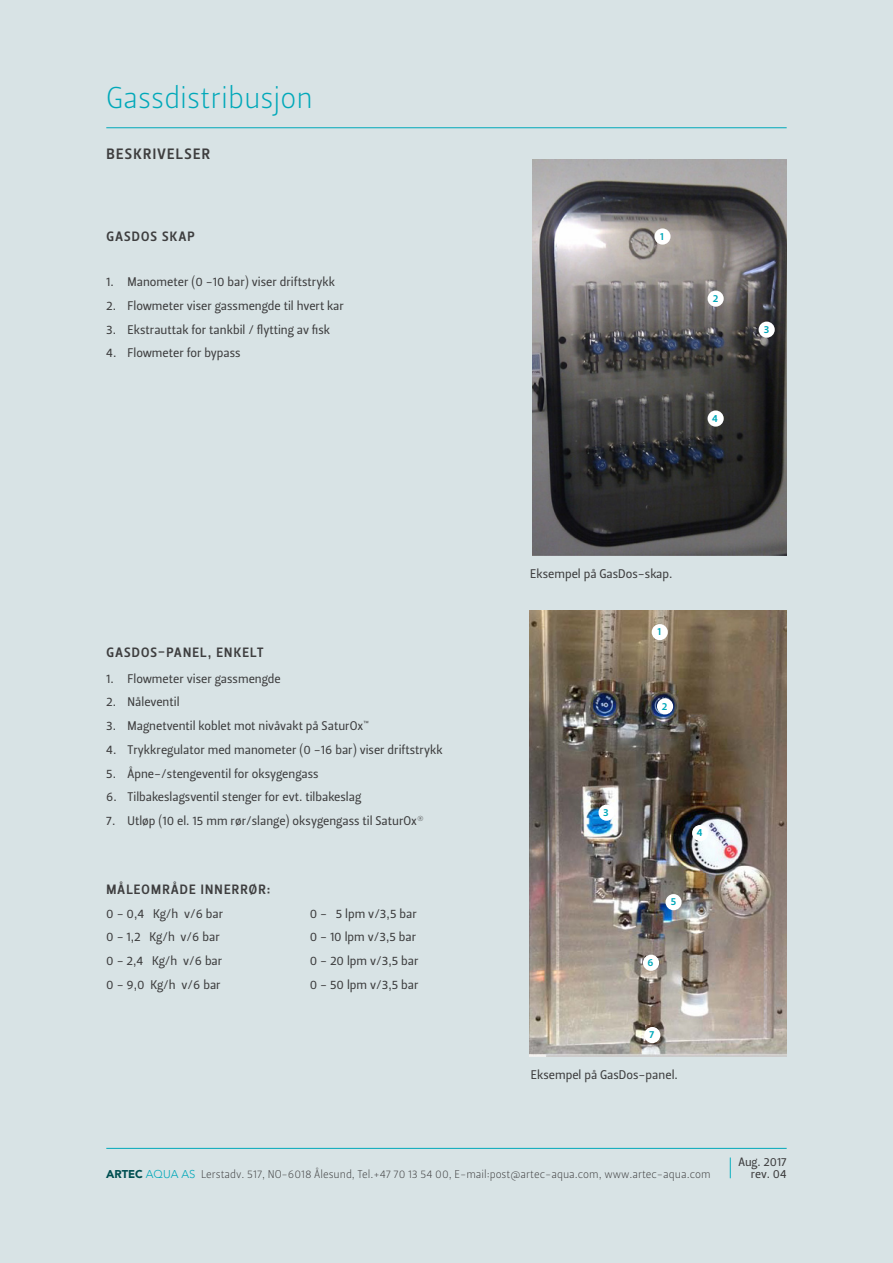
<style>
.page{position:relative;width:893px;height:1263px;background:#d8e3e5}
.page>*{position:absolute;margin:0;border:0;box-sizing:border-box;transform-origin:0 0}
.t1{font:30px "Leitura Sans Grot 1";color:#00a8b9}
.t2{font:15px "Leitura Sans Grot 3";letter-spacing:.09em;color:#3e3e3f}
.t3{font:13.5px "Leitura Sans Grot 3";letter-spacing:.09em;color:#3e3e3f}
.t4{font:12.6px/23.7px "Leitura Sans Grot 2";color:#3e3e3f}
.t5{font:12px/12px "Leitura Sans Grot 2";color:#3e3e3f;text-align:right}
.t6{font:11.25px "Leitura Sans Grot 1";color:#3e3e3f}
.t7{font:10.5px "Leitura Sans Grot 3";color:#00a8b9}
.s1{font-family:"Avenir";font-weight:900;color:#004f51}
.s2{font-family:"Avenir";font-weight:300;color:#00a8b9}
.s3{font-family:"Leitura Sans Grot 1";font-size:22.5px;color:#00adbe}
</style>
<div class="page">
<hr style="left:106px;top:1148px;width:681px;height:1px;background:#00a8b9">
<hr style="left:106px;top:127px;width:681px;height:1px;background:#00a8b9">
<img style="left:532px;top:159px;width:255px;height:397px">
<img style="left:530px;top:610px;width:257px;height:446px">
<div style="left:654px;top:228px;width:17px;height:17px;background:#fff;border-radius:50%"></div>
<div style="left:708px;top:291px;width:16px;height:16px;background:#fff;border-radius:50%"></div>
<div style="left:759px;top:322px;width:16px;height:16px;background:#fff;border-radius:50%"></div>
<div style="left:708px;top:410px;width:16px;height:17px;background:#fff;border-radius:50%"></div>
<div style="left:652px;top:624px;width:16px;height:16px;background:#fff;border-radius:50%"></div>
<div style="left:657px;top:698px;width:16px;height:16px;background:#fff;border-radius:50%"></div>
<div style="left:598px;top:804px;width:17px;height:17px;background:#fff;border-radius:50%"></div>
<div style="left:692px;top:825px;width:16px;height:16px;background:#fff;border-radius:50%"></div>
<div style="left:643px;top:955px;width:16px;height:16px;background:#fff;border-radius:50%"></div>
<div style="left:644px;top:1027px;width:16px;height:16px;background:#fff;border-radius:50%"></div>
<div style="left:665px;top:894px;width:17px;height:16px;background:#fff;border-radius:50%"></div>
<h1 class="t1" style="left:106px;top:80px;width:208px">Gassdistribusjon</h1>
<p class="t2" style="left:106px;top:145px;width:105px">BESKRIVELSER</p>
<p class="t3" style="left:106px;top:228px;width:90px">GASDOS SKAP</p>
<p class="t4" style="left:106px;top:270px;width:230px">1. Manometer (0 -10 bar) viser driftstrykk</p>
<p class="t4" style="left:106px;top:294px;width:239px">2. Flowmeter viser gassmengde til hvert kar</p>
<p class="t4" style="left:106px;top:317px;width:225px">3. Ekstrauttak for tankbil / flytting av fisk</p>
<p class="t4" style="left:106px;top:341px;width:136px">4. Flowmeter for bypass</p>
<p class="t7" style="left:660px;top:230px;width:5px">1</p>
<p class="t7" style="left:713px;top:292px;width:7px">2</p>
<p class="t7" style="left:712px;top:412px;width:7px">4</p>
<p class="t7" style="left:764px;top:323px;width:7px">3</p>
<p class="t3" style="left:106px;top:645px;width:158px">GASDOS-PANEL, ENKELT</p>
<p class="t4" style="left:106px;top:667px;width:176px">1. Flowmeter viser gassmengde</p>
<p class="t4" style="left:106px;top:690px;width:75px">2. Nåleventil</p>
<p class="t4" style="left:106px;top:714px;width:264px">3. Magnetventil koblet mot nivåvakt på SaturOx<sup>™</sup></p>
<p class="t4" style="left:106px;top:738px;width:338px">4. Trykkregulator med manometer (0 -16 bar) viser driftstrykk</p>
<p class="t4" style="left:106px;top:762px;width:214px">5. Åpne-/stengeventil for oksygengass</p>
<p class="t4" style="left:106px;top:785px;width:256px">6. Tilbakeslagsventil stenger for evt. tilbakeslag</p>
<p class="t4" style="left:106px;top:809px;width:319px">7. Utløp (10 el. 15 mm rør/slange) oksygengass til SaturOx<sup>®</sup></p>
<p class="t3" style="left:106px;top:881px;width:165px">MÅLEOMRÅDE INNERRØR:</p>
<p class="t4" style="left:106px;top:902px;width:118px">0 - 0,4 Kg/h v/6 bar<br>0 - 1,2 Kg/h v/6 bar<br>0 - 2,4 Kg/h v/6 bar<br>0 - 9,0 Kg/h v/6 bar</p>
<p class="t4" style="left:310px;top:902px;width:110px">0 - 5 lpm v/3,5 bar<br>0 - 10 lpm v/3,5 bar<br>0 - 20 lpm v/3,5 bar<br>0 - 50 lpm v/3,5 bar</p>
<p class="t4" style="left:530px;top:562px;width:144px">Eksempel på GasDos-skap.</p>
<p class="t7" style="left:657px;top:626px;width:5px">1</p>
<p class="t7" style="left:662px;top:700px;width:7px">2</p>
<p class="t7" style="left:603px;top:806px;width:7px">3</p>
<p class="t7" style="left:697px;top:826px;width:7px">4</p>
<p class="t7" style="left:671px;top:896px;width:7px">5</p>
<p class="t7" style="left:647px;top:956px;width:8px">6</p>
<p class="t7" style="left:649px;top:1028px;width:6px">7</p>
<p class="t4" style="left:531px;top:1063px;width:149px">Eksempel på GasDos-panel.</p>
<p class="t6" style="left:106px;top:1167px;width:606px"><span class="s1">ARTEC</span> <span class="s2">AQUA AS</span> Lerstadv. 517, NO-6018 Ålesund, Tel.+47 70 13 54 00, E-mail:post@artec-aqua.com, www.artec-aqua.com</p>
<p class="t5" style="left:728px;top:1156px;width:60px">Aug. 2017<br><span class="s3">|</span> rev. 04</p>
</div>
